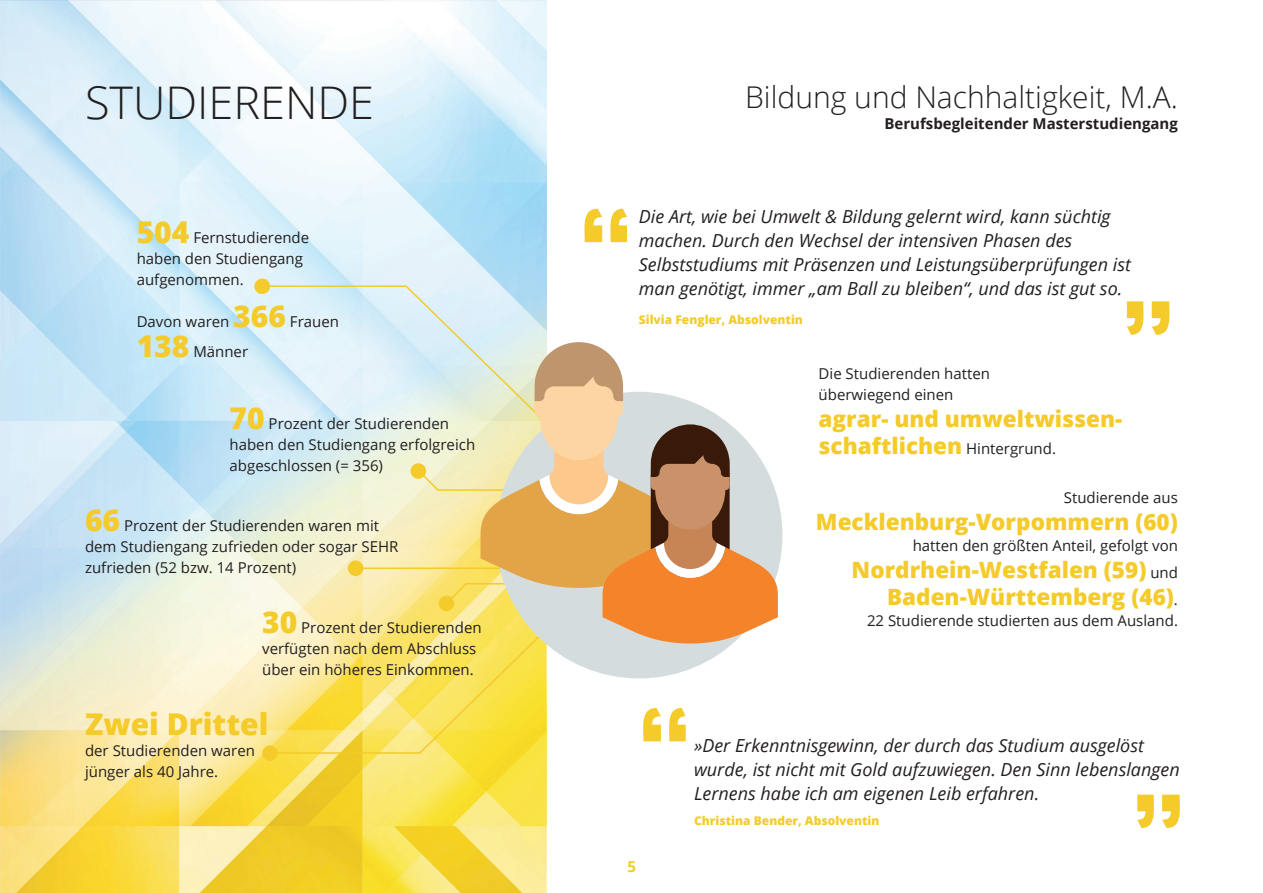
<style>
.page{position:relative;width:1263px;height:893px;background:#fff}
.page>*{position:absolute;margin:0;border:0;box-sizing:border-box;transform-origin:0 0}
.t1{font:300 45px "Open Sans";color:#231f20}
.t2{font:300 30px "Open Sans";color:#231f20}
.t3{font:800 30px "Open Sans";color:#f4cb2a}
.t4{font:800 22.5px/27px "Open Sans";color:#f4cb2a}
.t5{font:italic 18px/24px "Open Sans";color:#231f20}
.t6{font:15px/21px "Open Sans";color:#231f20}
.t7{font:700 15px "Open Sans";color:#231f20}
.t8{font:700 15px "Open Sans";color:#f4cb2a}
.t9{font:800 12px "Open Sans";color:#f4cb2a}
.s1{font-weight:800;font-size:30px;color:#f4cb2a}
.s2{font-weight:400;font-size:15px;color:#231f20}
</style>
<div class="page">
<img style="left:0;top:0;width:546px;height:893px">
<svg style="left:254px;top:285px;width:293px;height:161px;background:#dbeef5"></svg>
<div style="left:254px;top:279px;width:16px;height:15px;background:#f4cb2a;border-radius:50%"></div>
<svg style="left:410px;top:463px;width:16px;height:16px"></svg>
<div style="left:348px;top:560px;width:15px;height:16px;background:#f4cb2a;border-radius:50%"></div>
<div style="left:262px;top:745px;width:16px;height:16px;background:#f4cb2a;border-radius:50%"></div>
<svg style="left:643px;top:708px;width:18px;height:33px"></svg>
<svg style="left:669px;top:708px;width:17px;height:33px"></svg>
<svg style="left:1162px;top:795px;width:18px;height:33px"></svg>
<svg style="left:1137px;top:795px;width:17px;height:33px"></svg>
<svg style="left:584px;top:209px;width:18px;height:33px"></svg>
<svg style="left:610px;top:209px;width:17px;height:33px"></svg>
<svg style="left:1152px;top:301px;width:17px;height:34px"></svg>
<svg style="left:1127px;top:301px;width:16px;height:34px"></svg>
<hr style="left:361px;top:567px;width:149px;height:2px;background:#f4cb2a">
<svg style="left:267px;top:593px;width:316px;height:161px;background:#fae77d"></svg>
<div style="left:496px;top:392px;width:286px;height:286px;background:#d4dcde;border-radius:50%"></div>
<svg style="left:417px;top:342px;width:361px;height:301px"></svg>
<h1 class="t1" style="left:85px;top:72px;width:291px">STUDIERENDE</h1>
<h2 class="t2" style="left:745px;top:77px;width:434px">Bildung und Nachhaltigkeit, M.A.</h2>
<p class="t7" style="left:884px;top:113px;width:295px">Berufsbegleitender Masterstudiengang</p>
<p class="t6" style="left:137px;top:226px;width:174px"><span class="s1">504</span> Fernstudierende haben den Studiengang aufgenommen.</p>
<p class="t6" style="left:137px;top:306px;width:204px;line-height:30px">Davon waren <span class="s1">366</span> Frauen<br><span class="s1">138</span> Männer</p>
<p class="t6" style="left:230px;top:413px;width:247px"><span class="s1">70</span> Prozent der Studierenden haben den Studiengang erfolgreich abgeschlossen (= 356)</p>
<p class="t6" style="left:85px;top:515px;width:315px"><span class="s1">66</span> Prozent der Studierenden waren mit dem Studiengang zufrieden oder sogar SEHR zufrieden (52 bzw. 14 Prozent)</p>
<p class="t6" style="left:262px;top:616px;width:221px"><span class="s1">30</span> Prozent der Studierenden verfügten nach dem Abschluss über ein höheres Einkommen.</p>
<h2 class="t3" style="left:85px;top:701px;width:185px">Zwei Drittel</h2>
<p class="t6" style="left:85px;top:739px;width:171px">der Studierenden waren jünger als 40 Jahre.</p>
<p class="t5" style="left:639px;top:204px;width:493px">Die Art, wie bei Umwelt &amp; Bildung gelernt wird, kann süchtig machen. Durch den Wechsel der intensiven Phasen des Selbststudiums mit Präsenzen und Leistungsüberprüfungen ist man genötigt, immer „am Ball zu bleiben“, und das ist gut so.</p>
<p class="t9" style="left:639px;top:311px;width:166px">Silvia Fengler, Absolventin</p>
<p class="t6" style="left:819px;top:363px;width:173px">Die Studierenden hatten überwiegend einen</p>
<h3 class="t4" style="left:819px;top:404px;width:305px">agrar- und umweltwissen&shy;schaftlichen <span class="s2">Hintergrund.</span></h3>
<p class="t6" style="left:1064px;top:487px;width:116px">Studierende aus</p>
<h3 class="t4" style="left:816px;top:507px;width:363px">Mecklenburg-Vorpommern (60)</h3>
<p class="t6" style="left:913px;top:535px;width:267px">hatten den größten Anteil, gefolgt von</p>
<h3 class="t4" style="left:852px;top:555px;width:328px;text-align:right">Nordrhein-Westfalen (59) <span class="s2">und<br></span>Baden-Württemberg (46)<span class="s2">.</span></h3>
<p class="t6" style="left:867px;top:610px;width:312px">22 Studierende studierten aus dem Ausland.</p>
<p class="t8" style="left:627px;top:856px;width:10px">5</p>
<p class="t5" style="left:694px;top:733px;width:487px">»Der Erkenntnisgewinn, der durch das Studium ausgelöst wurde, ist nicht mit Gold aufzuwiegen. Den Sinn lebenslangen<br>Lernens habe ich am eigenen Leib erfahren.</p>
<p class="t9" style="left:694px;top:811px;width:187px">Christina Bender, Absolventin</p>
</div>
